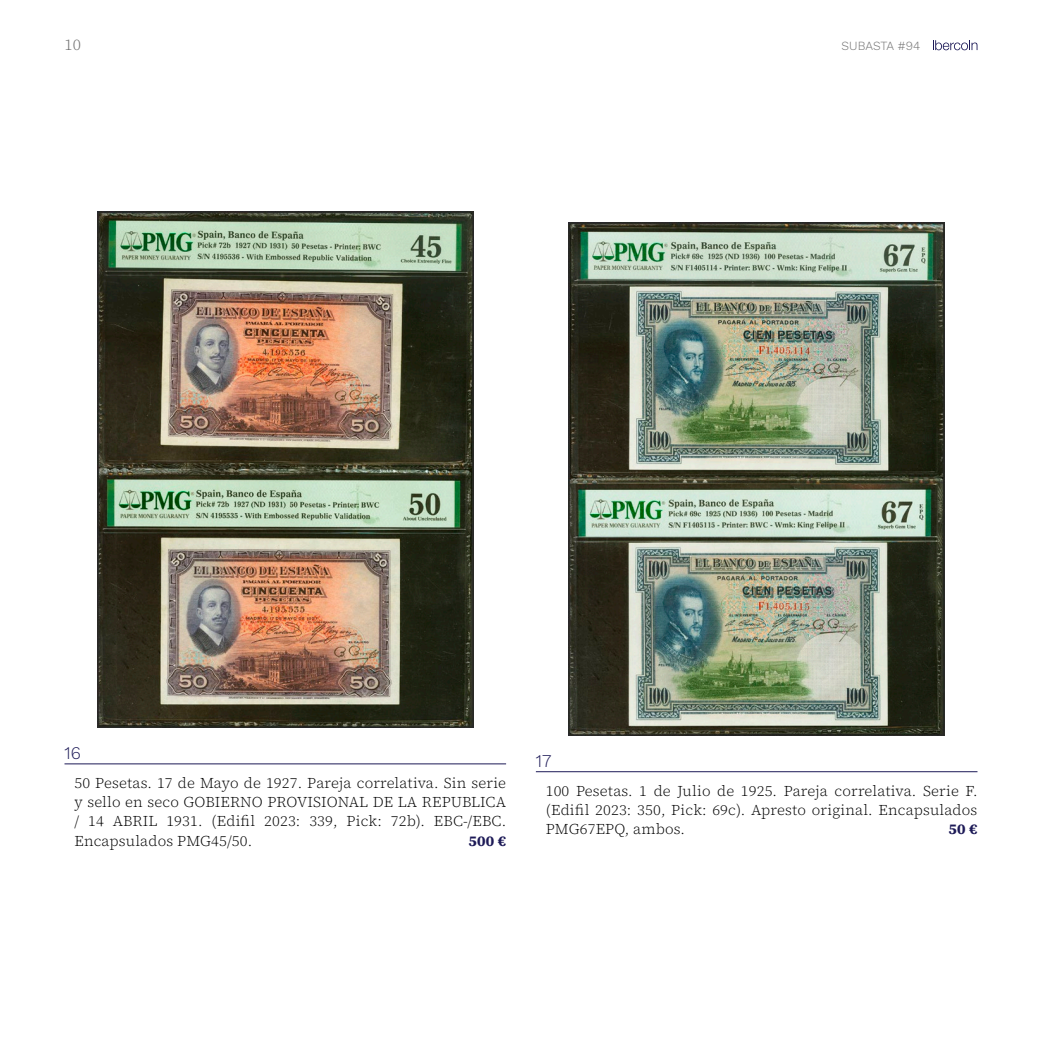
<style>
.page{position:relative;width:1042px;height:1042px;background:#fff}
.page>*{position:absolute;margin:0;border:0;box-sizing:border-box;transform-origin:0 0}
.t1{font:300 17.5px "Work Sans";color:#1d1a57}
.t2{font:300 15.75px "Source Serif 4";color:#6e6e6e}
.t3{font:300 14.88px/19.2px "Source Serif 4";letter-spacing:.01em;color:#000;text-align:justify}
.t4{font:700 14.88px "Source Serif 4";color:#1d1a57}
.t5{font:300 12.25px "Work Sans";color:#6e6e6e}
</style>
<div class="page">
<hr style="left:64px;top:763px;width:442px;height:1px;background:#1d1a57">
<img style="left:98px;top:211px;width:375px;height:517px">
<hr style="left:536px;top:771px;width:441px;height:1px;background:#1d1a57">
<img style="left:569px;top:223px;width:375px;height:512px">
<svg style="left:933px;top:40px;width:44px;height:10px"></svg>
<p class="t2" style="left:64px;top:35px;width:18px">10</p>
<p class="t5" style="left:841px;top:37px;width:80px">SUBASTA #94</p>
<p class="t1" style="left:64px;top:740px;width:18px">16</p>
<p class="t3" style="left:74px;top:773px;width:433px">50 Pesetas. 17 de Mayo de 1927. Pareja correlativa. Sin serie y sello en seco GOBIERNO PROVISIONAL DE LA REPUBLICA / 14 ABRIL 1931. (Edifil 2023: 339, Pick: 72b). EBC-/EBC.<br>Encapsulados PMG45/50.</p>
<p class="t4" style="left:468px;top:830px;width:39px">500 €</p>
<p class="t1" style="left:536px;top:747px;width:17px">17</p>
<p class="t3" style="left:546px;top:781px;width:433px">100 Pesetas. 1 de Julio de 1925. Pareja correlativa. Serie F. (Edifil 2023: 350, Pick: 69c). Apresto original. Encapsulados PMG67EPQ, ambos.</p>
<p class="t4" style="left:948px;top:819px;width:30px">50 €</p>
</div>
